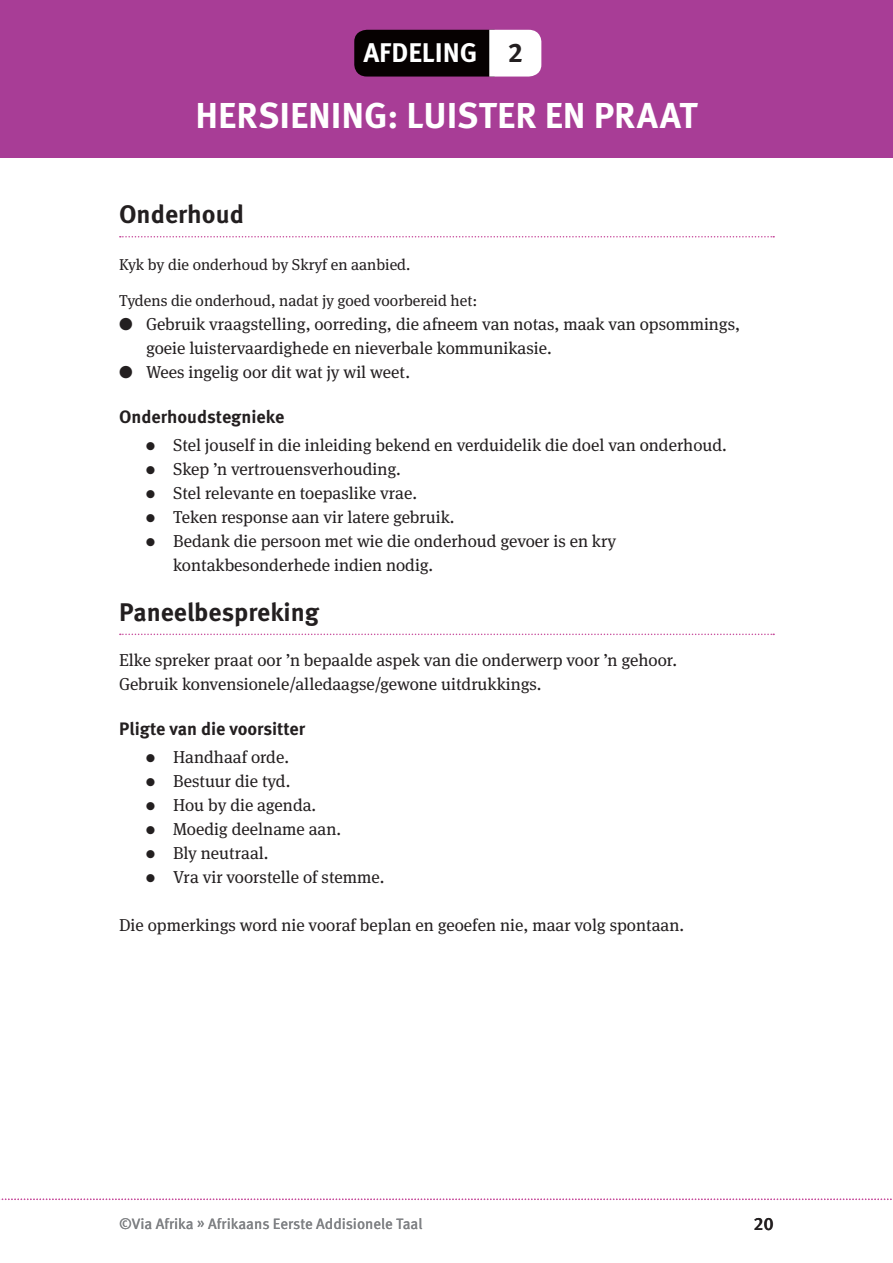
<style>
.page{position:relative;width:893px;height:1263px;background:#fff}
.page>*{position:absolute;margin:0;border:0;box-sizing:border-box;transform-origin:0 0}
.t1{font:700 36px "Meta OT";color:#fff}
.t2{font:700 27px "Meta OT";color:#fff}
.t3{font:700 25.5px "Meta OT";color:#231f20}
.t4{font:700 18px "Meta OT";color:#231f20}
.t5{font:500 18px "Meta OT";color:#231f20}
.t6{font:17.25px/24px "Meta Serif OT";color:#231f20}
.t7{font:15.75px "Meta Serif OT";color:#231f20}
.t8{font:15px "Meta OT";color:#808285}
.s1{color:#231f20}
</style>
<div class="page">
<svg style="left:0;top:1198px;width:892px;height:2px"></svg>
<svg style="left:120px;top:236px;width:654px;height:1px"></svg>
<svg style="left:120px;top:634px;width:654px;height:1px"></svg>
<div style="left:0;top:0;width:893px;height:157px;background:#a83d96"></div>
<svg style="left:354px;top:30px;width:187px;height:47px;background:#4c4648"></svg>
<h2 class="t2" style="left:363px;top:42px;width:161px">AFDELING <span class="s1">2</span></h2>
<h1 class="t1" style="left:196px;top:103px;width:503px">HERSIENING: LUISTER EN PRAAT</h1>
<h3 class="t3" style="left:119px;top:205px;width:126px">Onderhoud</h3>
<p class="t7" style="left:119px;top:258px;width:293px">Kyk by die onderhoud by Skryf en aanbied.</p>
<p class="t7" style="left:119px;top:294px;width:360px">Tydens die onderhoud, nadat jy goed voorbereid het:</p>
<p class="t6" style="left:146px;top:313px;width:596px;text-indent:-27px">● Gebruik vraagstelling, oorreding, die afneem van notas, maak van opsommings, goeie luistervaardighede en nieverbale kommunikasie.</p>
<p class="t6" style="left:119px;top:361px;width:293px">● Wees ingelig oor dit wat jy wil weet.</p>
<p class="t4" style="left:119px;top:410px;width:167px">Onderhoudstegnieke</p>
<p class="t6" style="left:146px;top:434px;width:582px">● Stel jouself in die inleiding bekend en verduidelik die doel van onderhoud.</p>
<p class="t6" style="left:146px;top:458px;width:256px">● Skep ’n vertrouensverhouding.</p>
<p class="t6" style="left:146px;top:482px;width:272px">● Stel relevante en toepaslike vrae.</p>
<p class="t6" style="left:146px;top:506px;width:310px">● Teken response aan vir latere gebruik.</p>
<p class="t6" style="left:173px;top:530px;width:445px;text-indent:-27px">● Bedank die persoon met wie die onderhoud gevoer is en kry kontakbesonderhede indien nodig.</p>
<h3 class="t3" style="left:119px;top:602px;width:202px">Paneelbespreking</h3>
<p class="t6" style="left:119px;top:649px;width:559px">Elke spreker praat oor ’n bepaalde aspek van die onderwerp voor ’n gehoor.<br>Gebruik konvensionele/alledaagse/gewone uitdrukkings.</p>
<p class="t4" style="left:119px;top:722px;width:188px">Pligte van die voorsitter</p>
<p class="t6" style="left:146px;top:746px;width:145px">● Handhaaf orde.</p>
<p class="t6" style="left:146px;top:770px;width:146px">● Bestuur die tyd.</p>
<p class="t6" style="left:146px;top:794px;width:172px">● Hou by die agenda.</p>
<p class="t6" style="left:146px;top:818px;width:197px">● Moedig deelname aan.</p>
<p class="t6" style="left:146px;top:842px;width:124px">● Bly neutraal.</p>
<p class="t6" style="left:146px;top:866px;width:240px">● Vra vir voorstelle of stemme.</p>
<p class="t6" style="left:119px;top:914px;width:567px">Die opmerkings word nie vooraf beplan en geoefen nie, maar volg spontaan.</p>
<p class="t8" style="left:119px;top:1218px;width:305px">©Via Afrika » Afrikaans Eerste Addisionele Taal</p>
<p class="t5" style="left:753px;top:1217px;width:22px">20</p>
</div>
